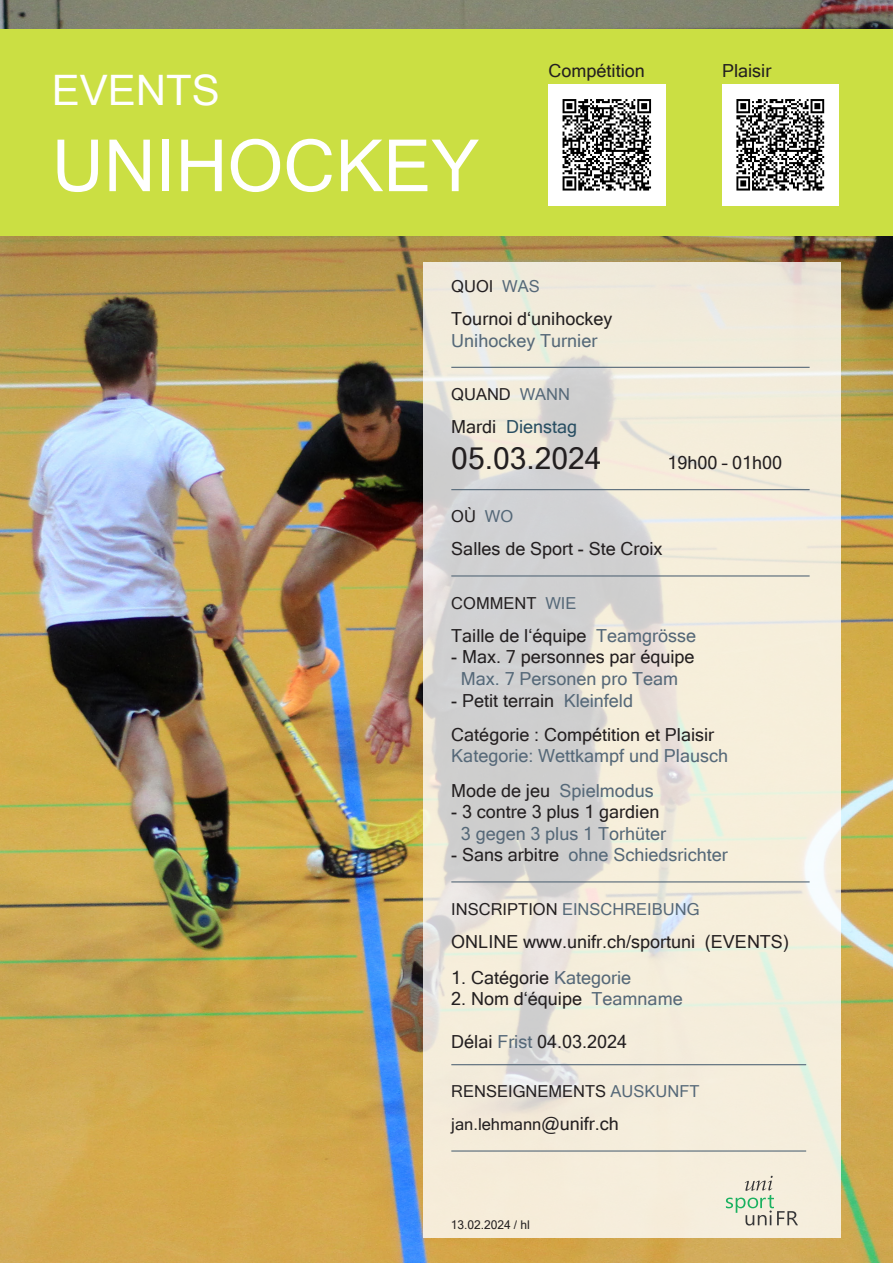
<style>
.page{position:relative;width:893px;height:1263px;background:#fff}
.page>*{position:absolute;margin:0;border:0;box-sizing:border-box;transform-origin:0 0}
.t1{font:72px "Microsoft Sans Serif";color:#fff}
.t2{font:42px "Microsoft Sans Serif";color:#fff}
.t3{font:30px "Microsoft Sans Serif";color:#231f20}
.t4{font:18px "Microsoft Sans Serif";color:#231f20}
.t5{font:18px "Microsoft Sans Serif";color:#556878}
.t6{font:18px "Microsoft Sans Serif";color:#284e62}
.t7{font:16.5px "Microsoft Sans Serif";color:#231f20}
.t8{font:16.5px "Microsoft Sans Serif";color:#556878}
.t9{font:12px "Microsoft Sans Serif";color:#231f20}
.s1{color:#556878}
.s2{color:#231f20}
.s3{font-size:18px}
</style>
<div class="page">
<img style="left:0;top:0;width:893px;height:1263px">
<svg style="left:423px;top:263px;width:418px;height:975px;background:#eae5d9"></svg>
<hr style="left:451px;top:575px;width:359px;height:1px;background:#556878">
<hr style="left:451px;top:367px;width:359px;height:1px;background:#556878">
<hr style="left:451px;top:881px;width:359px;height:1px;background:#556878">
<hr style="left:451px;top:489px;width:359px;height:1px;background:#556878">
<hr style="left:451px;top:1064px;width:355px;height:1px;background:#556878">
<hr style="left:451px;top:1150px;width:355px;height:1px;background:#556878">
<svg style="left:726px;top:1176px;width:72px;height:49px;background:#d9dbc8"></svg>
<div style="left:0;top:30px;width:893px;height:206px;background:#cbdf43"></div>
<img style="left:549px;top:85px;width:116px;height:120px">
<img style="left:722px;top:85px;width:117px;height:120px">
<p class="t2" style="left:52px;top:63px;width:170px">EVENTS</p>
<p class="t1" style="left:52px;top:119px;width:429px">UNIHOCKEY</p>
<p class="t4" style="left:549px;top:59px;width:98px">Compétition</p>
<p class="t4" style="left:722px;top:59px;width:51px">Plaisir</p>
<p class="t7" style="left:451px;top:275px;width:90px">QUOI <span class="s1">WAS</span></p>
<p class="t4" style="left:451px;top:307px;width:163px">Tournoi d‘unihockey</p>
<p class="t5" style="left:451px;top:329px;width:148px">Unihockey Turnier</p>
<p class="t7" style="left:451px;top:383px;width:120px">QUAND <span class="s1">WANN</span></p>
<p class="t6" style="left:451px;top:415px;width:127px"><span class="s2">Mardi</span> Dienstag</p>
<p class="t3" style="left:451px;top:439px;width:152px">05.03.2024</p>
<p class="t4" style="left:667px;top:451px;width:116px">19h00 – 01h00</p>
<p class="t7" style="left:451px;top:506px;width:63px">OÙ <span class="s1">WO</span></p>
<p class="t4" style="left:451px;top:537px;width:213px">Salles de Sport - Ste Croix</p>
<p class="t7" style="left:451px;top:592px;width:127px">COMMENT <span class="s1">WIE</span></p>
<p class="t4" style="left:451px;top:624px;width:246px">Taille de l‘équipe <span class="s1">Teamgrösse</span></p>
<p class="t4" style="left:451px;top:645px;width:245px">- Max. 7 personnes par équipe</p>
<p class="t5" style="left:461px;top:667px;width:219px">Max. 7 Personen pro Team</p>
<p class="t4" style="left:451px;top:688px;width:183px">- Petit terrain <span class="s1">Kleinfeld</span></p>
<p class="t4" style="left:451px;top:723px;width:264px">Catégorie : Compétition et Plaisir</p>
<p class="t5" style="left:451px;top:744px;width:278px">Kategorie: Wettkampf und Plausch</p>
<p class="t5" style="left:451px;top:778px;width:204px"><span class="s2">Mode de jeu</span> Spielmodus</p>
<p class="t4" style="left:451px;top:800px;width:210px">- 3 contre 3 plus 1 gardien</p>
<p class="t5" style="left:461px;top:822px;width:207px">3 gegen 3 plus 1 Torhüter</p>
<p class="t5" style="left:451px;top:843px;width:278px"><span class="s2">- Sans arbitre</span> ohne Schiedsrichter</p>
<p class="t8" style="left:451px;top:898px;width:250px"><span class="s2">INSCRIPTION</span> EINSCHREIBUNG</p>
<p class="t4" style="left:451px;top:929px;width:339px">ONLINE www.unifr.ch/sportuni (EVENTS)</p>
<p class="t4" style="left:451px;top:965px;width:181px">1. Catégorie <span class="s1">Kategorie</span></p>
<p class="t4" style="left:451px;top:987px;width:233px">2. Nom d‘équipe <span class="s1">Teamname</span></p>
<p class="t4" style="left:451px;top:1030px;width:177px">Délai <span class="s1">Frist</span> 04.03.2024</p>
<p class="t7" style="left:451px;top:1081px;width:250px">RENSEIGNEMENTS <span class="s1">AUSKUNFT</span></p>
<p class="t7" style="left:451px;top:1114px;width:169px">jan.lehmann<span class="s3">@unifr.ch</span></p>
<p class="t9" style="left:451px;top:1217px;width:81px">13.02.2024 / hl</p>
</div>
